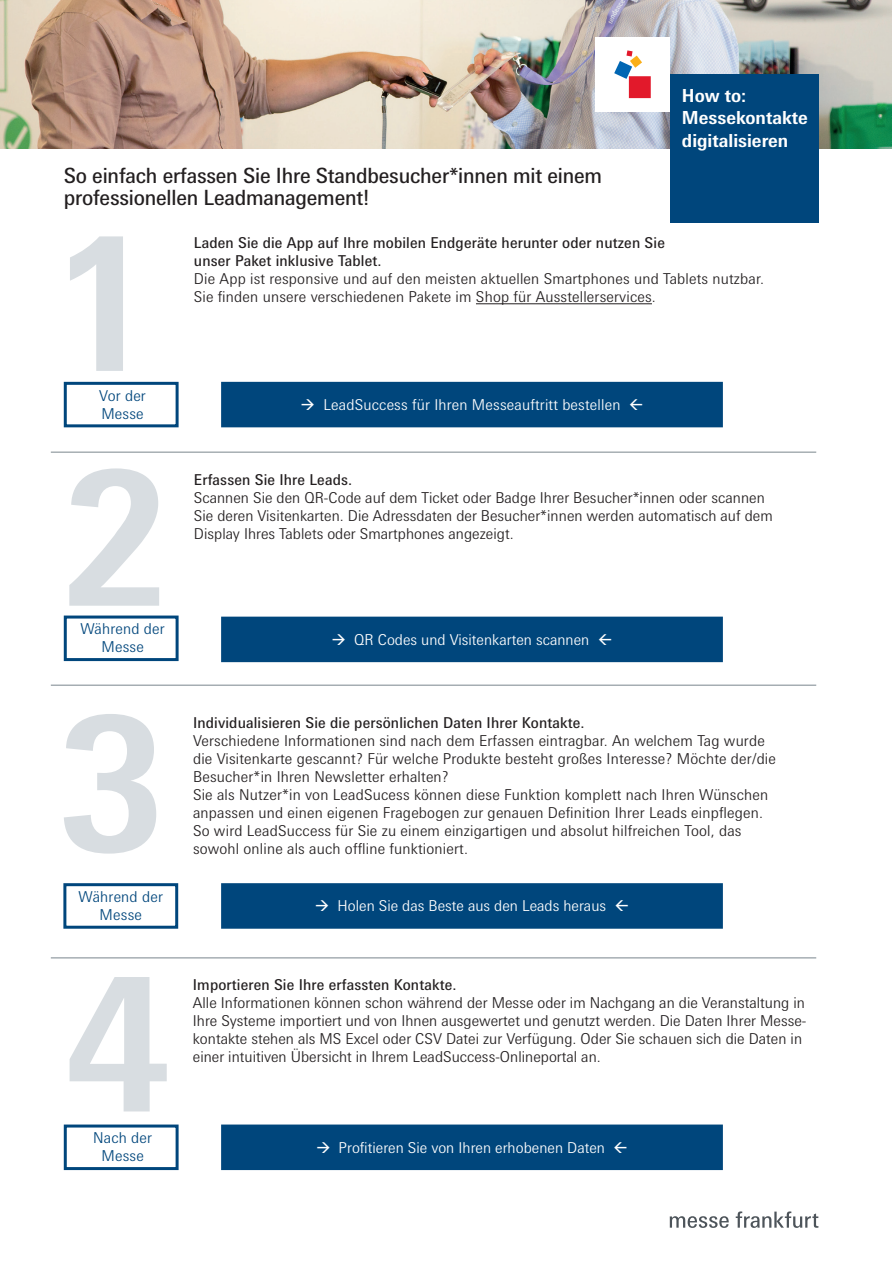
<style>
.page{position:relative;width:893px;height:1263px;background:#fff}
.page>*{position:absolute;margin:0;border:0;box-sizing:border-box;transform-origin:0 0}
.t1{font:700 187.5px "Messe Univers";color:#d8dde1}
.t2{font:21px/22.5px "Messe Univers";letter-spacing:-.01em;color:#231f20}
.t3{font:700 18px/22.5px "Messe Univers";color:#fff}
.t4{font:300 15px/18px "Messe Univers";letter-spacing:.01em;color:#231f20}
.t5{font:15px/18px "Messe Univers";letter-spacing:.01em;color:#231f20}
.t6{font:300 15px "Messe Univers";color:#fff}
.t7{font:300 15px/18px "Messe Univers";letter-spacing:.01em;color:#00467c;text-align:center}
</style>
<div class="page">
<img style="left:0;top:0;width:892px;height:149px">
<div style="left:670px;top:74px;width:149px;height:149px;background:#00467c"></div>
<div style="left:595px;top:37px;width:75px;height:75px;background:#fff"></div>
<svg style="left:614px;top:50px;width:37px;height:48px"></svg>
<svg style="left:670px;top:1216px;width:59px;height:12px"></svg>
<svg style="left:736px;top:1211px;width:82px;height:17px"></svg>
<hr style="left:476px;top:303px;width:176px;height:1px;background:#231f20">
<div style="left:221px;top:382px;width:502px;height:45px;background:#00467c"></div>
<div style="left:64px;top:382px;width:115px;height:45px;background:#fff;border:3px solid #00467c"></div>
<hr style="left:51px;top:452px;width:765px;height:1px;background:#7a868d">
<div style="left:64px;top:615px;width:115px;height:46px;background:#fff;border:3px solid #00467c"></div>
<div style="left:221px;top:617px;width:502px;height:45px;background:#00467c"></div>
<hr style="left:51px;top:685px;width:765px;height:1px;background:#7a868d">
<div style="left:221px;top:883px;width:502px;height:46px;background:#00467c;border:3px solid #00467c"></div>
<div style="left:63px;top:883px;width:115px;height:46px;background:#fff;border:3px solid #00467c"></div>
<hr style="left:51px;top:957px;width:765px;height:1px;background:#7a868d">
<div style="left:64px;top:1124px;width:115px;height:46px;background:#fff;border:3px solid #00467c"></div>
<div style="left:221px;top:1124px;width:502px;height:46px;background:#00467c;border:3px solid #00467c"></div>
<h2 class="t2" style="left:64px;top:164px;width:540px">So einfach erfassen Sie Ihre Standbesucher*innen mit einem professionellen Leadmanagement!</h2>
<p class="t3" style="left:682px;top:84px;width:127px">How to:<br>Messekontakte digitalisieren</p>
<h1 class="t1" style="left:64px;top:188px;width:76px">1</h1>
<p class="t7" style="left:99px;top:386px;width:48px;text-align:left">Vor der<br>Messe</p>
<p class="t6" style="left:300px;top:395px;width:322px">→ LeadSuccess für Ihren Messeauftritt bestellen</p>
<p class="t5" style="left:194px;top:234px;width:472px">Laden Sie die App auf Ihre mobilen Endgeräte herunter oder nutzen Sie unser Paket inklusive Tablet.</p>
<p class="t4" style="left:194px;top:270px;width:572px">Die App ist responsive und auf den meisten aktuellen Smartphones und Tablets nutzbar.<br>Sie finden unsere verschiedenen Pakete im Shop für Ausstellerservices.</p>
<h1 class="t1" style="left:61px;top:423px;width:108px">2</h1>
<p class="t7" style="left:80px;top:620px;width:86px">Während der<br>Messe</p>
<p class="t6" style="left:332px;top:630px;width:259px">→ QR Codes und Visitenkarten scannen</p>
<p class="t5" style="left:194px;top:470px;width:160px">Erfassen Sie Ihre Leads.</p>
<p class="t4" style="left:194px;top:488px;width:580px">Scannen Sie den QR-Code auf dem Ticket oder Badge Ihrer Besucher*innen oder scannen<br>Sie deren Visitenkarten. Die Adressdaten der Besucher*innen werden automatisch auf dem<br>Display Ihres Tablets oder Smartphones angezeigt.</p>
<h1 class="t1" style="left:58px;top:669px;width:108px">3</h1>
<p class="t5" style="left:193px;top:713px;width:393px">Individualisieren Sie die persönlichen Daten Ihrer Kontakte.</p>
<p class="t4" style="left:193px;top:731px;width:584px">Verschiedene Informationen sind nach dem Erfassen eintragbar. An welchem Tag wurde die Visitenkarte gescannt? Für welche Produkte besteht großes Interesse? Möchte der/die Besucher*in Ihren Newsletter erhalten?<br>Sie als Nutzer*in von LeadSucess können diese Funktion komplett nach Ihren Wünschen anpassen und einen eigenen Fragebogen zur genauen Definition Ihrer Leads einpflegen.<br>So wird LeadSuccess für Sie zu einem einzigartigen und absolut hilfreichen Tool, das sowohl online als auch offline funktioniert.</p>
<p class="t7" style="left:79px;top:887px;width:86px">Während der<br>Messe</p>
<h1 class="t1" style="left:64px;top:929px;width:108px">4</h1>
<p class="t6" style="left:315px;top:896px;width:293px">→ Holen Sie das Beste aus den Leads heraus</p>
<p class="t5" style="left:193px;top:976px;width:265px">Importieren Sie Ihre erfassten Kontakte.</p>
<p class="t4" style="left:193px;top:994px;width:615px;text-align:justify">Alle Informationen können schon während der Messe oder im Nachgang an die Veranstaltung in Ihre Systeme importiert und von Ihnen ausgewertet und genutzt werden. Die Daten Ihrer Messe&shy;kontakte stehen als MS Excel oder CSV Datei zur Verfügung. Oder Sie schauen sich die Daten in</p>
<p class="t4" style="left:193px;top:1048px;width:409px">einer intuitiven Übersicht in Ihrem LeadSuccess-Onlineportal an.</p>
<p class="t7" style="left:93px;top:1129px;width:61px">Nach der<br>Messe</p>
<p class="t6" style="left:316px;top:1138px;width:291px">→ Profitieren Sie von Ihren erhobenen Daten</p>
</div>
